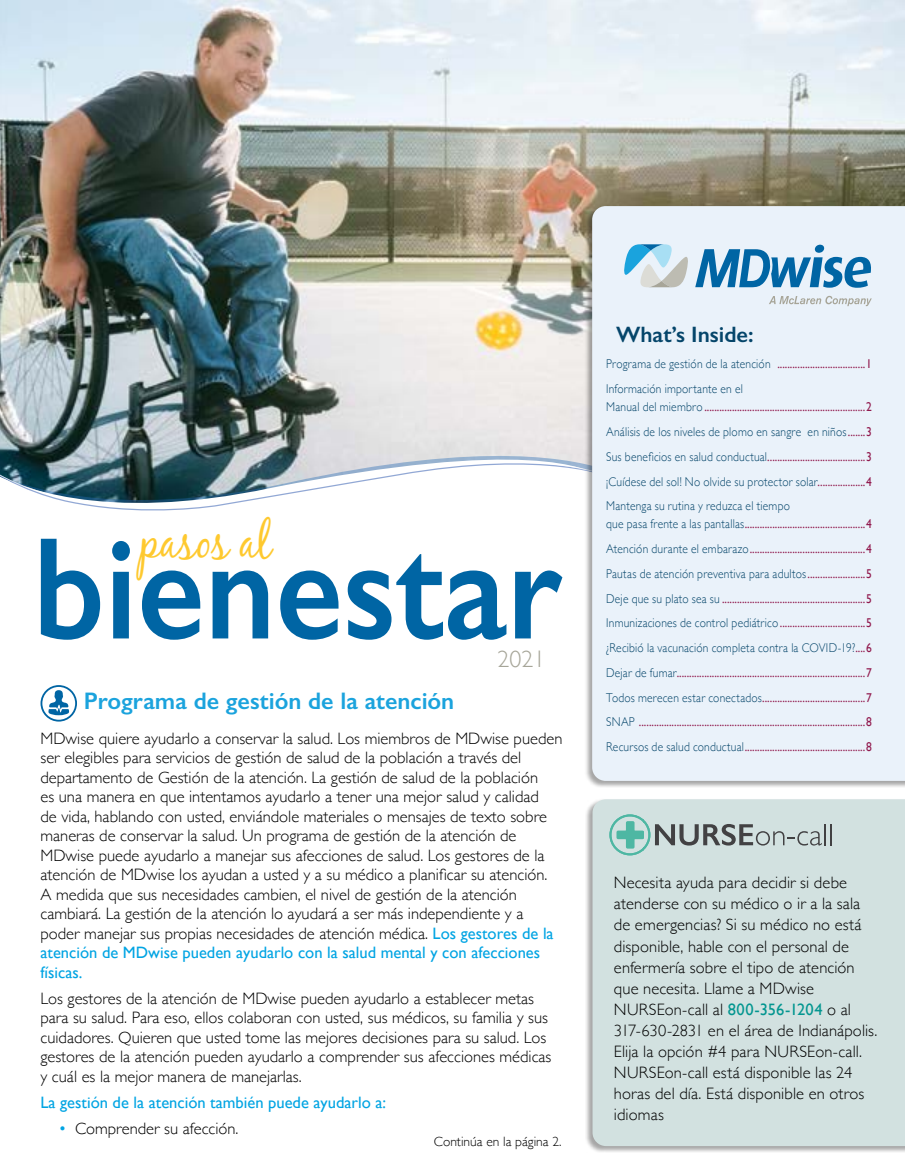
<style>
.page{position:relative;width:905px;height:1175px;background:#fff}
.page>*{position:absolute;margin:0;border:0;box-sizing:border-box;transform-origin:0 0}
.t1{font:600 146.1px "Gill Sans";color:#0065a4;scale:.89 1}
.t2{font:48.6px "Black Jack";color:#fec92f;scale:.89 1}
.t3{font:600 24px "Gill Sans";color:#1ba3dd}
.t4{font:300 23.85px "Gill Sans";color:#a6a598}
.t5{font:600 22.35px "Gill Sans";color:#05456a}
.t6{font:300 16.5px/19.5px "Gill Sans";color:#000}
.t7{font:16.5px "Gill Sans";color:#00a4e3}
.t8{font:300 13.5px "Gill Sans";color:#000}
.t9{font:12.75px/24.8px "Gill Sans";color:#911a4e;text-align:justify;scale:.9 1}
.t10{font:300 12.75px/24.8px "Gill Sans";letter-spacing:.02em;color:#05456a;scale:.9 1}
.s1{font-weight:400;color:#00a4e3}
.s2{color:#00a4e3}
.s3{font-weight:400;color:#911a4e}
.s4{font-weight:300;color:#05456a}
.s5{font-weight:400;color:#039690}
</style>
<div class="page">
<img style="left:0;top:0;width:904px;height:437px">
<div style="left:585px;top:798px;width:319px;height:354px;background:#000;opacity:.35"></div>
<div style="left:592px;top:799px;width:312px;height:347px;background:#d2e1e0"></div>
<svg style="left:655px;top:824px;width:176px;height:21px;background:#a1abab"></svg>
<svg style="left:643px;top:826px;width:7px;height:29px"></svg>
<svg style="left:643px;top:814px;width:7px;height:12px"></svg>
<svg style="left:609px;top:826px;width:34px;height:29px"></svg>
<svg style="left:609px;top:814px;width:34px;height:12px"></svg>
<svg style="left:616px;top:821px;width:28px;height:27px"></svg>
<svg style="left:616px;top:821px;width:27px;height:5px"></svg>
<svg style="left:0;top:437px;width:584px;height:22px;background:#a6aeb1"></svg>
<svg style="left:0;top:459px;width:584px;height:52px"></svg>
<div style="left:584px;top:205px;width:320px;height:582px;background:#000;opacity:.35"></div>
<div style="left:592px;top:206px;width:312px;height:575px;background:#eaf2fa"></div>
<svg style="left:768px;top:296px;width:103px;height:10px"></svg>
<svg style="left:624px;top:244px;width:65px;height:43px;background:#b6d5e3"></svg>
<svg style="left:695px;top:245px;width:176px;height:43px;background:#7eb0d2"></svg>
<svg style="left:41px;top:685px;width:36px;height:36px"></svg>
<h2 class="t2" style="left:140px;top:512px;width:148px">pasos al</h2>
<h1 class="t1" style="left:33px;top:500px;width:595px">bienestar</h1>
<h3 class="t4" style="left:497px;top:640px;width:49px">2021</h3>
<h3 class="t3" style="left:84px;top:686px;width:372px">Programa de gestión de la atención</h3>
<p class="t6" style="left:40px;top:727px;width:523px">MDwise quiere ayudarlo a conservar la salud. Los miembros de MDwise pueden ser elegibles para servicios de gestión de salud de la población a través del departamento de Gestión de la atención. La gestión de salud de la población<br>es una manera en que intentamos ayudarlo a tener una mejor salud y calidad<br>de vida, hablando con usted, enviándole materiales o mensajes de texto sobre maneras de conservar la salud. Un programa de gestión de la atención de MDwise puede ayudarlo a manejar sus afecciones de salud. Los gestores de la atención de MDwise los ayudan a usted y a su médico a planificar su atención.<br>A medida que sus necesidades cambien, el nivel de gestión de la atención cambiará. La gestión de la atención lo ayudará a ser más independiente y a poder manejar sus propias necesidades de atención médica. <span class="s1">Los gestores de la atención de MDwise pueden ayudarlo con la salud mental y con afecciones físicas.</span></p>
<p class="t6" style="left:40px;top:988px;width:512px">Los gestores de la atención de MDwise pueden ayudarlo a establecer metas para su salud. Para eso, ellos colaboran con usted, sus médicos, su familia y sus cuidadores. Quieren que usted tome las mejores decisiones para su salud. Los gestores de la atención pueden ayudarlo a comprender sus afecciones médicas y cuál es la mejor manera de manejarlas.</p>
<p class="t7" style="left:40px;top:1092px;width:347px">La gestión de la atención también puede ayudarlo a:</p>
<p class="t6" style="left:59px;top:1118px;width:181px"><span class="s2">•</span> Comprender su afección.</p>
<p class="t8" style="left:434px;top:1130px;width:129px">Continúa en la página 2.</p>
<h3 class="t5" style="left:616px;top:321px;width:139px">What’s Inside:</h3>
<p class="t10" style="left:606px;top:351px;width:296px">Programa de gestión de la atención <span class="s3">...................................1<br></span>Información importante en el</p>
<p class="t10" style="left:606px;top:394px;width:296px;text-align:justify">Manual del miembro <span class="s3">................................................................2<br></span>Análisis de los niveles de plomo en sangre en niños<span class="s3">.......3<br></span>Sus beneficios en salud conductual<span class="s3">.......................................3 </span>¡Cuídese del sol! No olvide su protector solar<span class="s3">...................4<br></span>Mantenga su rutina y reduzca el tiempo</p>
<p class="t9" style="left:606px;top:511px;width:297px"><span class="s4">que pasa frente a las pantallas</span>................................................4<br><span class="s4">Atención durante el embarazo</span>..............................................4<br><span class="s4">Pautas de atención preventiva para adultos</span>.......................5<br><span class="s4">Deje que su plato sea su</span> .........................................................5<br><span class="s4">Inmunizaciones de control pediátrico</span> ..................................5 <span class="s4">¿Recibió la vacunación completa contra la COVID-19?</span>....6<br><span class="s4">Dejar de fumar</span>...........................................................................7<br><span class="s4">Todos merecen estar conectados</span>.........................................7<br><span class="s4">SNAP</span> ..........................................................................................8<br><span class="s4">Recursos de salud conductual</span>................................................8</p>
<p class="t6" style="left:614px;top:871px;width:265px;line-height:21px">Necesita ayuda para decidir si debe atenderse con su médico o ir a la sala de emergencias? Si su médico no está disponible, hable con el personal de enfermería sobre el tipo de atención que necesita. Llame a MDwise NURSEon-call al <span class="s5">800-356-1204</span> o al 317-630-2831 en el área de Indianápolis.<br>Elija la opción #4 para NURSEon-call.<br>NURSEon-call está disponible las 24 horas del día. Está disponible en otros idiomas</p>
</div>
